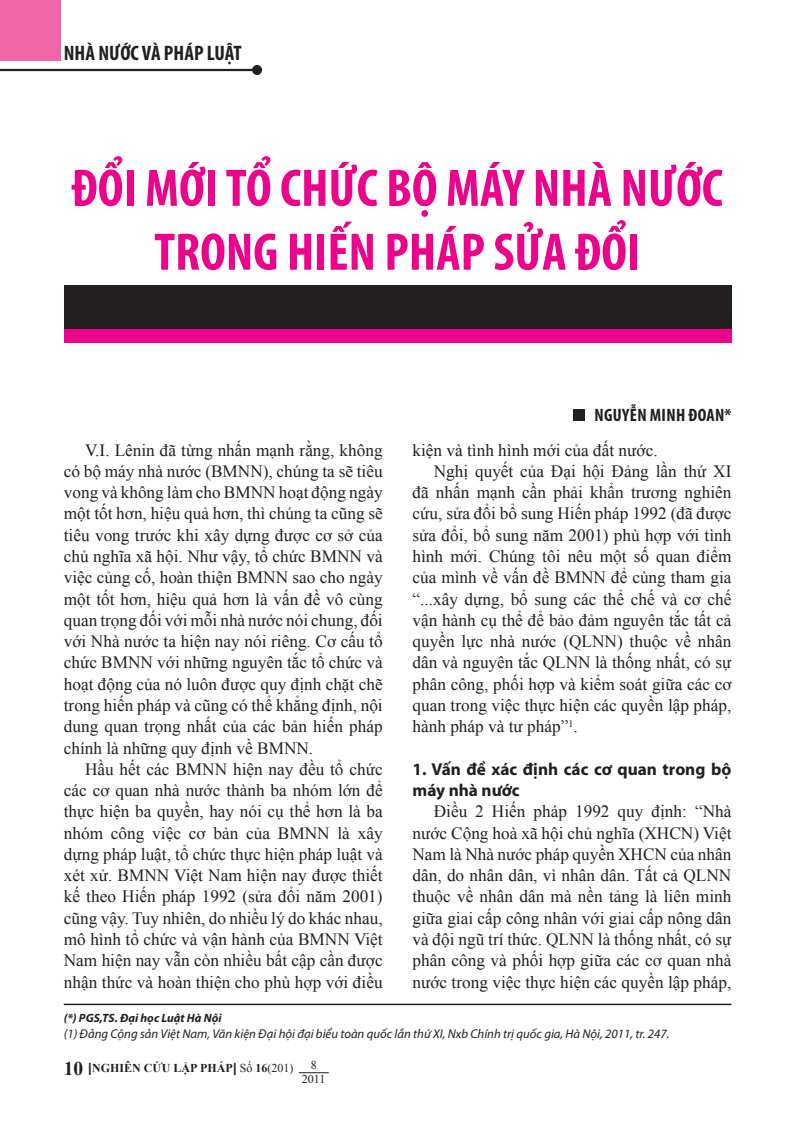
<style>
.page{position:relative;width:808px;height:1127px;background:#fff}
.page>*{position:absolute;margin:0;border:0;box-sizing:border-box;transform-origin:0 0}
.t1{font:700 condensed 53.25px/63.9px "Myriad Pro";color:#ed028c;text-align:center}
.t2{font:700 condensed 21px "Myriad Pro";color:#231f20}
.t3{font:700 condensed 18px "Myriad Pro";color:#231f20}
.t4{font:17.25px/21.3px "Times New Roman";color:#231f20;text-align:justify}
.t5{font:700 17.25px/21.3px "Myriad Pro";color:#231f20}
.t6{font:italic 12.75px "Myriad Pro";color:#231f20}
.t7{font:700 12px "Times New Roman";color:#231f20}
.t8{font:italic 700 12px "Myriad Pro";color:#231f20}
.t9{font:12px/14.4px "Times New Roman";color:#231f20;text-align:center}
.s1{font-size:19.5px}
.s2{font-family:"Myriad Pro";font-weight:400;font-size:18px}
.s3{font-weight:400}
</style>
<div class="page">
<hr style="left:299px;top:1072px;width:30px;height:1px;background:#231f20">
<hr style="left:0;top:69px;width:257px;height:2px;background:#231f20">
<div style="left:252px;top:65px;width:10px;height:10px;background:#231f20;border-radius:50%"></div>
<div style="left:0;top:0;width:60px;height:60px;background:#f166a7"></div>
<hr style="left:64px;top:1003px;width:667px;height:2px;background:#231f20">
<div style="left:573px;top:410px;width:11px;height:11px;background:#231f20"></div>
<div style="left:64px;top:304px;width:667px;height:39px;background:#ed028c"></div>
<div style="left:64px;top:285px;width:667px;height:44px;background:#231f20"></div>
<p class="t2" style="left:64px;top:40px;width:179px">NHÀ NƯỚC VÀ PHÁP LUẬT</p>
<h1 class="t1" style="left:72px;top:155px;width:653px">ĐỔI MỚI TỔ CHỨC BỘ MÁY NHÀ NƯỚC<br>TRONG HIẾN PHÁP SỬA ĐỔI</h1>
<p class="t4" style="left:64px;top:439px;width:320px;text-indent:21px">V.I. Lênin đã từng nhấn mạnh rằng, không có bộ máy nhà nước (BMNN), chúng ta sẽ tiêu vong và không làm cho BMNN hoạt động ngày một tốt hơn, hiệu quả hơn, thì chúng ta cũng sẽ tiêu vong trước khi xây dựng được cơ sở của chủ nghĩa xã hội. Như vậy, tổ chức BMNN và việc củng cố, hoàn thiện BMNN sao cho ngày một tốt hơn, hiệu quả hơn là vấn đề vô cùng quan trọng đối với mỗi nhà nước nói chung, đối với Nhà nước ta hiện nay nói riêng. Cơ cấu tổ chức BMNN với những nguyên tắc tổ chức và hoạt động của nó luôn được quy định chặt chẽ trong hiến pháp và cũng có thể khẳng định, nội dung quan trọng nhất của các bản hiến pháp chính là những quy định về BMNN.</p>
<p class="t4" style="left:64px;top:758px;width:320px;text-indent:21px">Hầu hết các BMNN hiện nay đều tổ chức các cơ quan nhà nước thành ba nhóm lớn để thực hiện ba quyền, hay nói cụ thể hơn là ba nhóm công việc cơ bản của BMNN là xây dựng pháp luật, tổ chức thực hiện pháp luật và xét xử. BMNN Việt Nam hiện nay được thiết kế theo Hiến pháp 1992 (sửa đổi năm 2001) cũng vậy. Tuy nhiên, do nhiều lý do khác nhau, mô hình tổ chức và vận hành của BMNN Việt Nam hiện nay vẫn còn nhiều bất cập cần được nhận thức và hoàn thiện cho phù hợp với điều</p>
<p class="t3" style="left:594px;top:404px;width:138px">NGUYỄN MINH ĐOAN*</p>
<p class="t4" style="left:412px;top:439px;width:247px">kiện và tình hình mới của đất nước.</p>
<p class="t4" style="left:434px;top:460px;width:299px">Nghị quyết của Đại hội Đảng lần thứ XI</p>
<p class="t4" style="left:412px;top:481px;width:320px">đã nhấn mạnh cần phải khẩn trương nghiên</p>
<p class="t4" style="left:412px;top:503px;width:320px">cứu, sửa đổi bổ sung Hiến pháp 1992 (đã được</p>
<p class="t4" style="left:412px;top:524px;width:320px">sửa đổi, bổ sung năm 2001) phù hợp với tình</p>
<p class="t4" style="left:412px;top:545px;width:320px">hình mới. Chúng tôi nêu một số quan điểm</p>
<p class="t4" style="left:412px;top:567px;width:320px">của mình về vấn đề BMNN để cùng tham gia</p>
<p class="t4" style="left:412px;top:588px;width:320px">“...xây dựng, bổ sung các thể chế và cơ chế</p>
<p class="t4" style="left:412px;top:609px;width:320px">vận hành cụ thể để bảo đảm nguyên tắc tất cả</p>
<p class="t4" style="left:412px;top:630px;width:320px">quyền lực nhà nước (QLNN) thuộc về nhân</p>
<p class="t4" style="left:412px;top:652px;width:320px">dân và nguyên tắc QLNN là thống nhất, có sự</p>
<p class="t4" style="left:412px;top:673px;width:320px">phân công, phối hợp và kiểm soát giữa các cơ</p>
<p class="t4" style="left:412px;top:694px;width:320px">quan trong việc thực hiện các quyền lập pháp,</p>
<p class="t4" style="left:412px;top:715px;width:167px">hành pháp và tư pháp”<sup>1</sup>.</p>
<p class="t5" style="left:412px;top:758px;width:320px">1. Vấn đề xác định các cơ quan trong bộ máy nhà nước</p>
<p class="t4" style="left:412px;top:800px;width:320px;text-indent:21px">Điều 2 Hiến pháp 1992 quy định: “Nhà nước Cộng hoà xã hội chủ nghĩa (XHCN) Việt Nam là Nhà nước pháp quyền XHCN của nhân dân, do nhân dân, vì nhân dân. Tất cả QLNN thuộc về nhân dân mà nền tảng là liên minh giữa giai cấp công nhân với giai cấp nông dân và đội ngũ trí thức. QLNN là thống nhất, có sự phân công và phối hợp giữa các cơ quan nhà nước trong việc thực hiện các quyền lập pháp,</p>
<p class="t8" style="left:64px;top:1010px;width:159px">(*) PGS,TS. Đại học Luật Hà Nội</p>
<p class="t6" style="left:64px;top:1025px;width:607px">(1) Đảng Cộng sản Việt Nam, Văn kiện Đại hội đại biểu toàn quốc lần thứ XI, Nxb Chính trị quốc gia, Hà Nội, 2011, tr. 247.</p>
<p class="t7" style="left:64px;top:1060px;width:231px"><span class="s1">10</span> <span class="s2">I</span>NGHIÊN CỨU LẬP PHÁP<span class="s2">I</span> <span class="s3">Số</span> 16<span class="s3">(201)</span></p>
<p class="t9" style="left:302px;top:1057px;width:25px">8<br>2011</p>
</div>
